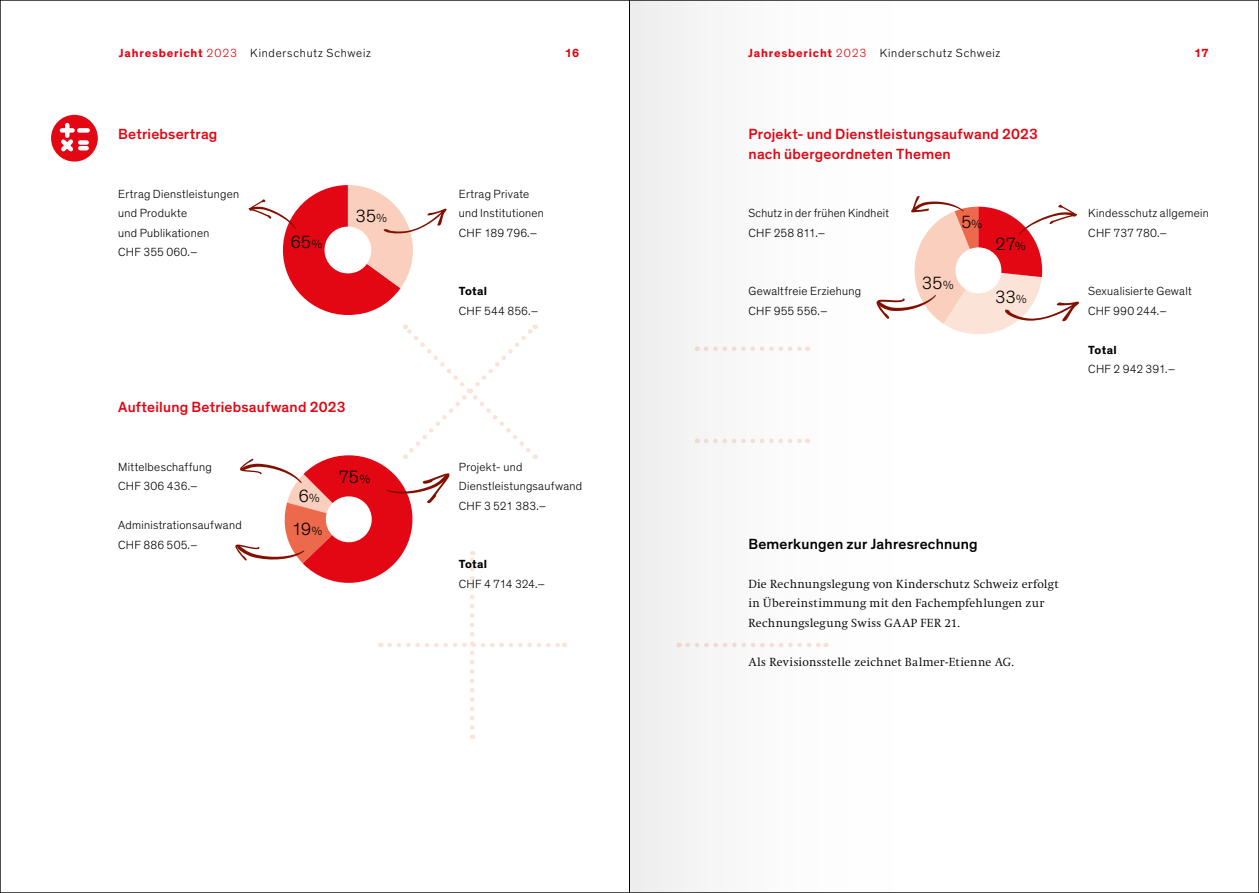
<style>
.page{position:relative;width:1259px;height:893px;background:#fff}
.page>*{position:absolute;margin:0;border:0;box-sizing:border-box;transform-origin:0 0}
.Prozentzahlen{font:300 18px "Theinhardt";letter-spacing:-.015em;color:#000}
.Bilanz_Headline{font:500 15px/19.5px "Theinhardt";letter-spacing:.015em;color:#e30613}
.Überschrift{font:500 15px "Theinhardt";letter-spacing:.015em;color:#000}
.Diagrammtext{font:300 12px/19.5px "Theinhardt";letter-spacing:.025em;color:#000}
.t1{font:300 12px/19.5px "Swift LT Pro";letter-spacing:.025em;color:#000}
.Diagrammtext-2{font:300 12px "Theinhardt";letter-spacing:.065em;color:#000}
.Diagrammtext-3{font:300 12px "Theinhardt";letter-spacing:.005em;color:#000}
.Diagrammtext_fett{font:700 12px "Theinhardt";letter-spacing:.025em;color:#000}
.Diagrammtext-4{font:300 12px "Theinhardt";letter-spacing:-.025em;color:#000}
.Diagrammtext-5{font:300 12px "Theinhardt";letter-spacing:-.005em;color:#000}
.t2{font:700 12px "Theinhardt";color:#e30613}
.s1{font-weight:700;color:#e30613}
.s2{color:#e30613}
.s3{font-size:12px}
</style>
<div class="page">
<div style="left:51px;top:115px;width:47px;height:47px;background:#e30613;border-radius:50%"></div>
<svg style="left:57px;top:121px;width:35px;height:35px"></svg>
<div style="left:629px;top:0;width:339px;height:893px;background:#fbfbfb"></div>
<hr style="left:629px;top:0;width:1px;height:893px;background:#000">
<svg style="left:876px;top:196px;width:203px;height:138px"></svg>
<svg style="left:249px;top:185px;width:198px;height:130px"></svg>
<svg style="left:235px;top:324px;width:330px;height:404px"></svg>
<p class="Diagrammtext-2" style="left:119px;top:46px;width:254px"><span class="s1">Jahresbericht</span> <span class="s2">2023</span> Kinderschutz Schweiz</p>
<p class="t2" style="left:565px;top:45px;width:16px">16</p>
<p class="Diagrammtext-2" style="left:748px;top:46px;width:254px"><span class="s1">Jahresbericht</span> <span class="s2">2023</span> Kinderschutz Schweiz</p>
<p class="t2" style="left:1194px;top:45px;width:16px">17</p>
<h1 class="Bilanz_Headline" style="left:118px;top:125px;width:101px">Betriebsertrag</h1>
<p class="Diagrammtext" style="left:118px;top:184px;width:122px">Ertrag Dienstleistungen und Produkte<br>und Publikationen</p>
<p class="Diagrammtext" style="left:118px;top:243px;width:81px">CHF 355 060.–</p>
<p class="Prozentzahlen" style="left:290px;top:232px;width:33px">65<span class="s3">%</span></p>
<p class="Prozentzahlen" style="left:355px;top:205px;width:33px">35<span class="s3">%</span></p>
<h1 class="Bilanz_Headline" style="left:118px;top:398px;width:229px">Aufteilung Betriebsaufwand 2023</h1>
<p class="Diagrammtext" style="left:118px;top:457px;width:95px">Mittelbeschaffung</p>
<p class="Diagrammtext" style="left:118px;top:477px;width:81px">CHF 306 436.–</p>
<p class="Diagrammtext" style="left:118px;top:516px;width:125px">Administrationsaufwand</p>
<p class="Diagrammtext" style="left:118px;top:535px;width:81px">CHF 886 505.–</p>
<p class="Prozentzahlen" style="left:298px;top:485px;width:23px">6<span class="s3">%</span></p>
<p class="Prozentzahlen" style="left:291px;top:519px;width:32px">19<span class="s3">%</span></p>
<p class="Prozentzahlen" style="left:338px;top:466px;width:33px">75<span class="s3">%</span></p>
<p class="Diagrammtext" style="left:459px;top:184px;width:87px">Ertrag Private und Institutionen</p>
<p class="Diagrammtext" style="left:459px;top:223px;width:80px">CHF 189 796.–</p>
<p class="Diagrammtext_fett" style="left:459px;top:284px;width:30px">Total</p>
<p class="Diagrammtext" style="left:459px;top:301px;width:81px">CHF 544 856.–</p>
<p class="Diagrammtext" style="left:459px;top:457px;width:125px">Projekt- und<br>Dienstleistungsaufwand</p>
<p class="Diagrammtext-3" style="left:459px;top:499px;width:89px">CHF 3 521 383.–</p>
<p class="Diagrammtext_fett" style="left:459px;top:557px;width:30px">Total</p>
<p class="Diagrammtext-4" style="left:459px;top:577px;width:88px">CHF 4 714 324.–</p>
<h1 class="Bilanz_Headline" style="left:748px;top:125px;width:291px">Projekt- und Dienstleistungsaufwand 2023 nach übergeordneten Themen</h1>
<p class="Diagrammtext" style="left:748px;top:204px;width:142px">Schutz in der frühen Kindheit</p>
<p class="Diagrammtext-5" style="left:748px;top:226px;width:78px">CHF 258 811.–</p>
<p class="Diagrammtext" style="left:748px;top:282px;width:114px">Gewaltfreie Erziehung</p>
<p class="Diagrammtext-3" style="left:748px;top:304px;width:81px">CHF 955 556.–</p>
<p class="Prozentzahlen" style="left:961px;top:212px;width:23px">5<span class="s3">%</span></p>
<p class="Prozentzahlen" style="left:922px;top:272px;width:33px">35<span class="s3">%</span></p>
<p class="Prozentzahlen" style="left:995px;top:234px;width:32px">27<span class="s3">%</span></p>
<p class="Prozentzahlen" style="left:995px;top:286px;width:33px">33<span class="s3">%</span></p>
<p class="Diagrammtext" style="left:1088px;top:204px;width:122px">Kindesschutz allgemein</p>
<p class="Diagrammtext-3" style="left:1088px;top:226px;width:80px">CHF 737 780.–</p>
<p class="Diagrammtext" style="left:1088px;top:282px;width:105px">Sexualisierte Gewalt</p>
<p class="Diagrammtext" style="left:1088px;top:301px;width:81px">CHF 990 244.–</p>
<p class="Diagrammtext_fett" style="left:1088px;top:342px;width:30px">Total</p>
<p class="Diagrammtext-3" style="left:1088px;top:362px;width:89px">CHF 2 942 391.–</p>
<h2 class="Überschrift" style="left:748px;top:535px;width:231px">Bemerkungen zur Jahresrechnung</h2>
<p class="t1" style="left:748px;top:574px;width:312px">Die Rechnungslegung von Kinderschutz Schweiz erfolgt in Übereinstimmung mit den Fachempfehlungen zur<br>Rechnungslegung Swiss GAAP FER 21.</p>
<p class="t1" style="left:748px;top:652px;width:267px">Als Revisionsstelle zeichnet Balmer-Etienne AG.</p>
</div>
